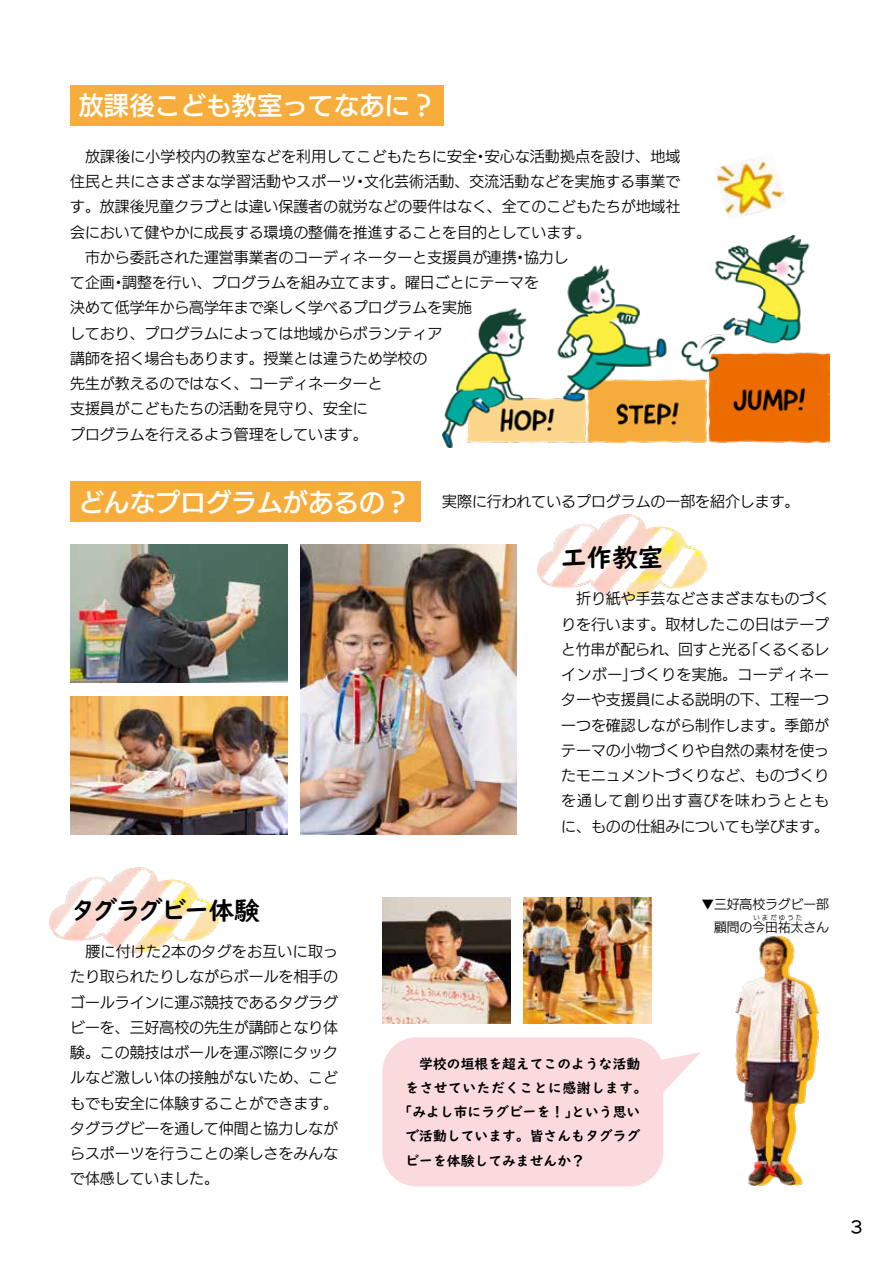
<style>
.page{position:relative;width:893px;height:1263px;background:#fff}
.page>*{position:absolute;margin:0;border:0;box-sizing:border-box;transform-origin:0 0}
.t1{font:25.5px "UD Kakugo Large Pro DB";color:#fff}
.t2{font:25.5px "UD Digi Kyokasho NP B";letter-spacing:-.07em;color:#000}
.t3{font:25.5px "UD Digi Kyokasho NP B";letter-spacing:-.05em;color:#000}
.t4{font:15.9px "UD Marugo Large Pro DB";color:#000}
.t5{font:14.85px/25.2px "UD Kakugo Large Pro R";color:#000;text-align:justify}
.t6{font:13.8px "UD Digi Kyokasho NP B";color:#000}
.t7{font:13.8px "UD Digi Kyokasho NP B";letter-spacing:.035em;color:#000}
.t8{font:12.75px/23.1px "UD Kakugo Large Pro R";color:#000}
.t9{font:6.45px "UD Kakugo Large Pro R";letter-spacing:.335em;color:#000}
</style>
<div class="page">
<img style="left:814px;top:993px;width:6px;height:81px">
<img style="left:538px;top:514px;width:168px;height:86px">
<img style="left:50px;top:867px;width:168px;height:86px">
<div style="left:70px;top:482px;width:351px;height:40px;background:#f6ad3c"></div>
<img style="left:524px;top:897px;width:127px;height:127px">
<img style="left:382px;top:897px;width:128px;height:127px">
<div style="left:382px;top:1037px;width:281px;height:149px;background:#fadadd;border-radius:34px"></div>
<svg style="left:657px;top:1052px;width:44px;height:56px"></svg>
<img style="left:735px;top:935px;width:79px;height:251px">
<img style="left:301px;top:545px;width:215px;height:290px">
<img style="left:70px;top:696px;width:217px;height:139px">
<img style="left:70px;top:545px;width:217px;height:138px">
<div style="left:70px;top:85px;width:374px;height:40px;background:#f6ad3c"></div>
<img style="left:442px;top:236px;width:387px;height:212px">
<img style="left:715px;top:156px;width:71px;height:64px">
<h1 class="t1" style="left:78px;top:84px;width:359px">放課後こども教室ってなあに？</h1>
<p class="t5" style="left:70px;top:143px;width:612px;text-align:left">　放課後に小学校内の教室などを利用してこどもたちに安全・安心な活動拠点を設け、地域住民と共にさまざまな学習活動やスポーツ・文化芸術活動、交流活動などを実施する事業です。放課後児童クラブとは違い保護者の就労などの要件はなく、全てのこどもたちが地域社会において健やかに成長する環境の整備を推進することを目的としています。<br>　市から委託された運営事業者のコーディネーターと支援員が連携・協力し<br>て企画・調整を行い、プログラムを組み立てます。曜日ごとにテーマを<br>決めて低学年から高学年まで楽しく学べるプログラムを実施<br>しており、プログラムによっては地域からボランティア<br>講師を招く場合もあります。授業とは違うため学校の<br>先生が教えるのではなく、コーディネーターと<br>支援員がこどもたちの活動を見守り、安全に<br>プログラムを行えるよう管理をしています。</p>
<h1 class="t1" style="left:78px;top:481px;width:333px">どんなプログラムがあるの？</h1>
<p class="t5" style="left:442px;top:489px;width:359px">実際に行われているプログラムの一部を紹介します。</p>
<h1 class="t3" style="left:561px;top:542px;width:104px">工作教室</h1>
<p class="t5" style="left:561px;top:586px;width:269px">　折り紙や手芸などさまざまなものづくりを行います。取材したこの日はテープと竹串が配られ、回すと光る「くるくるレインボー」づくりを実施。コーディネーターや支援員による説明の下、工程一つ一つを確認しながら制作します。季節がテーマの小物づくりや自然の素材を使ったモニュメントづくりなど、ものづくりを通して創り出す喜びを味わうとともに、ものの仕組みについても学びます。</p>
<h1 class="t2" style="left:70px;top:895px;width:191px">タグラグビー体験</h1>
<p class="t5" style="left:70px;top:938px;width:269px">　腰に付けた2本のタグをお互いに取ったり取られたりしながらボールを相手のゴールラインに運ぶ競技であるタグラグビーを、三好高校の先生が講師となり体験。この競技はボールを運ぶ際にタックルなど激しい体の接触がないため、こどもでも安全に体験することができます。タグラグビーを通して仲間と協力しながらスポーツを行うことの楽しさをみんなで体感していました。</p>
<p class="t6" style="left:405px;top:1055px;width:236px">　学校の垣根を超えてこのような活動</p>
<p class="t7" style="left:405px;top:1079px;width:243px">をさせていただくことに感謝します。</p>
<p class="t6" style="left:398px;top:1104px;width:243px">「みよし市にラグビーを！」という思い</p>
<p class="t6" style="left:405px;top:1128px;width:236px">で活動しています。皆さんもタグラグ</p>
<p class="t6" style="left:405px;top:1152px;width:181px">ビーを体験してみませんか？</p>
<p class="t8" style="left:701px;top:892px;width:129px">▼三好高校ラグビー部　顧問の今田祐太さん</p>
<p class="t9" style="left:753px;top:912px;width:50px">いまだゆうた</p>
<p class="t4" style="left:851px;top:1213px;width:13px">3</p>
</div>
